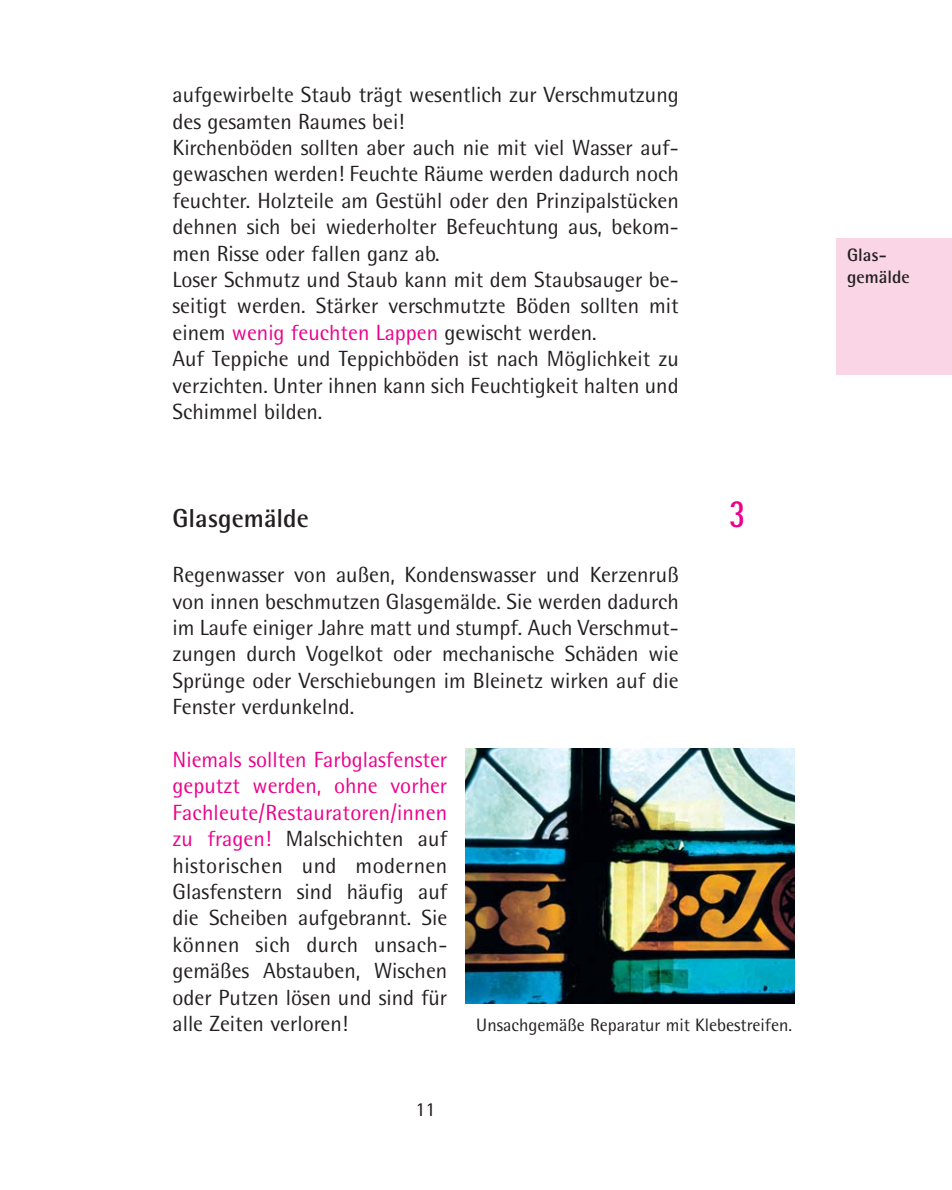
<style>
.page{position:relative;width:952px;height:1190px;background:#fff}
.page>*{position:absolute;margin:0;border:0;box-sizing:border-box;transform-origin:0 0}
.t1{font:700 40px "Rotis Semi Sans";color:#ec008c;scale:.77 1}
.t2{font:700 26px "Rotis Semi Sans";color:#231f20}
.t3{font:22px/26.4px "Rotis Semi Sans";color:#231f20;text-align:justify}
.t4{font:20px "Rotis Semi Sans";color:#231f20}
.t5{font:18px "Rotis Semi Sans";color:#231f20}
.t6{font:700 18px/21.6px "Rotis Semi Sans";color:#231f20}
.s1{color:#ec008c}
</style>
<div class="page">
<img style="left:465px;top:748px;width:329px;height:255px">
<div style="left:837px;top:238px;width:115px;height:136px;background:#fad5e5"></div>
<p class="t3" style="left:173px;top:84px;width:508px;text-align:left">aufgewirbelte Staub trägt wesentlich zur Verschmutzung des gesamten Raumes bei!<br>Kirchenböden sollten aber auch nie mit viel Wasser auf&shy;gewaschen werden! Feuchte Räume werden dadurch noch feuchter. Holzteile am Gestühl oder den Prinzipalstücken dehnen sich bei wiederholter Befeuchtung aus, bekom&shy;men Risse oder fallen ganz ab.<br>Loser Schmutz und Staub kann mit dem Staubsauger be&shy;seitigt werden. Stärker verschmutzte Böden sollten mit einem <span class="s1">wenig feuchten Lappen</span> gewischt werden.<br>Auf Teppiche und Teppichböden ist nach Möglichkeit zu verzichten. Unter ihnen kann sich Feuchtigkeit halten und Schimmel bilden.</p>
<h1 class="t1" style="left:729px;top:500px;width:23px">3</h1>
<p class="t2" style="left:173px;top:509px;width:138px">Glasgemälde</p>
<p class="t3" style="left:173px;top:564px;width:508px">Regenwasser von außen, Kondenswasser und Kerzenruß von innen beschmutzen Glasgemälde. Sie werden dadurch im Laufe einiger Jahre matt und stumpf. Auch Verschmut&shy;zungen durch Vogelkot oder mechanische Schäden wie Sprünge oder Verschiebungen im Bleinetz wirken auf die Fenster verdunkelnd.</p>
<p class="t3" style="left:173px;top:749px;width:276px"><span class="s1">Niemals sollten Farbglasfenster geputzt werden, ohne vorher Fachleute/Restauratoren/innen zu fragen!</span> Malschichten auf historischen und modernen Glasfenstern sind häufig auf die Scheiben aufgebrannt. Sie können sich durch unsach&shy;gemäßes Abstauben, Wischen oder Putzen lösen und sind für alle Zeiten verloren!</p>
<p class="t5" style="left:476px;top:1019px;width:317px">Unsachgemäße Reparatur mit Klebestreifen.</p>
<p class="t4" style="left:416px;top:1102px;width:22px">11</p>
<p class="t6" style="left:847px;top:246px;width:64px">Glas&shy;gemälde</p>
</div>
